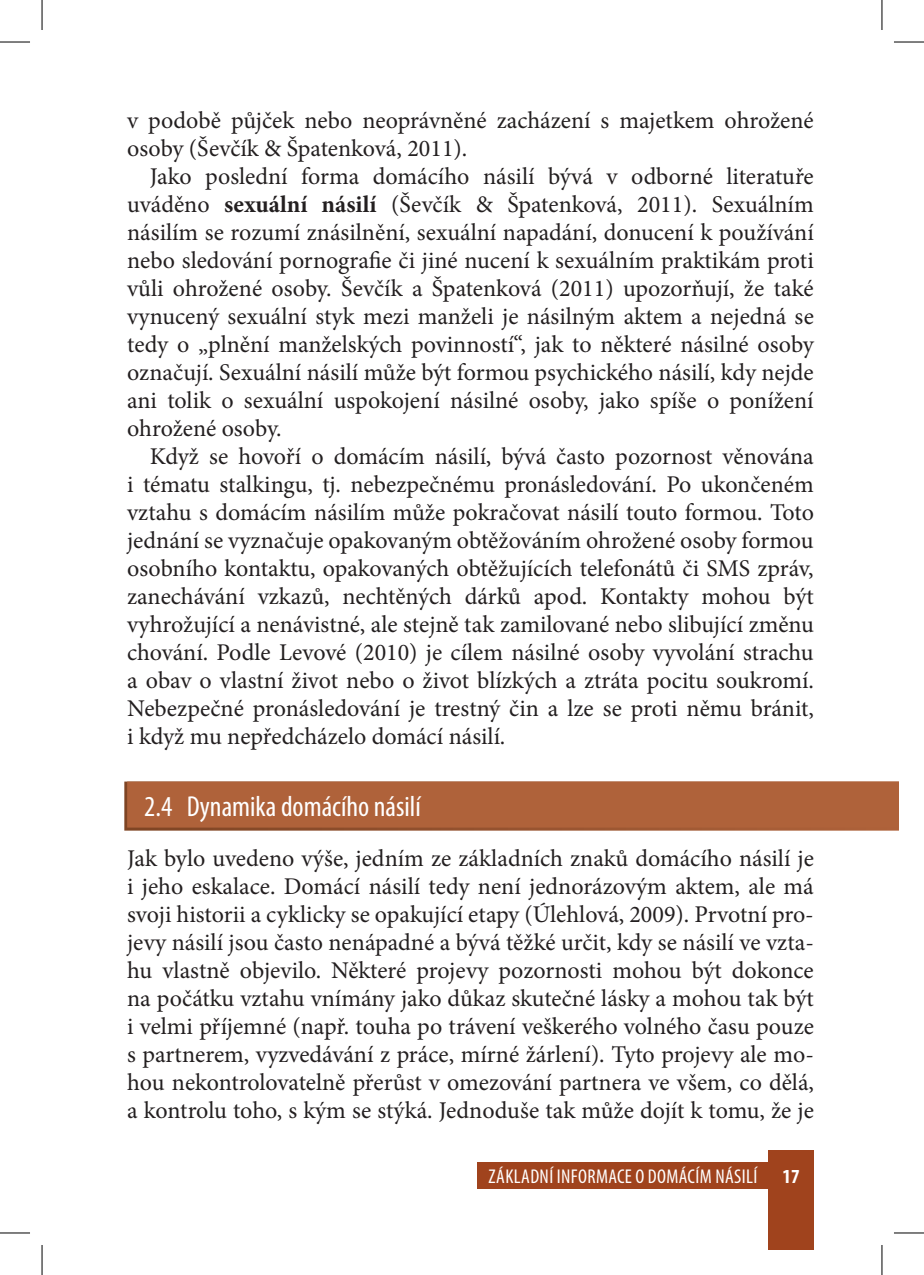
<style>
.page{position:relative;width:924px;height:1275px;background:#fff}
.page>*{position:absolute;margin:0;border:0;box-sizing:border-box;transform-origin:0 0}
.t1{font:condensed 29px "Myriad Pro";color:#fff}
.t2{font:24px/28px "Minion Pro";color:#231f20;text-align:justify}
.t3{font:condensed 20px "Myriad Pro";letter-spacing:.02em;color:#fff}
.t4{font:700 condensed 20px "Myriad Pro";color:#fff}
.s1{font-weight:700}
</style>
<div class="page">
<div style="left:768px;top:1150px;width:45px;height:100px;background:#a0431d"></div>
<svg style="left:124px;top:781px;width:774px;height:49px;background:#9a5632"></svg>
<div style="left:127px;top:781px;width:771px;height:46px;background:#af623a"></div>
<div style="left:477px;top:1162px;width:291px;height:26px;background:#a0431d"></div>
<hr style="left:0;top:42px;width:30px;height:1px;background:#000">
<hr style="left:893px;top:42px;width:30px;height:1px;background:#000">
<hr style="left:0;top:1232px;width:30px;height:1px;background:#000">
<hr style="left:893px;top:1232px;width:30px;height:1px;background:#000">
<hr style="left:42px;top:0;width:1px;height:30px;background:#000">
<hr style="left:42px;top:1245px;width:1px;height:30px;background:#000">
<hr style="left:881px;top:0;width:1px;height:30px;background:#000">
<hr style="left:881px;top:1245px;width:1px;height:30px;background:#000">
<p class="t2" style="left:127px;top:108px;width:687px">v podobě půjček nebo neoprávněné zacházení s majetkem ohrožené osoby (Ševčík &amp; Špatenková, 2011).</p>
<p class="t2" style="left:127px;top:164px;width:688px;text-indent:23px">Jako poslední forma domácího násilí bývá v odborné literatuře uváděno <span class="s1">sexuální násilí</span> (Ševčík &amp; Špatenková, 2011). Sexuálním násilím se rozumí znásilnění, sexuální napadání, donucení k používání nebo sledování pornografie či jiné nucení k sexuálním praktikám proti vůli ohrožené osoby. Ševčík a Špatenková (2011) upozorňují, že také vynucený sexuální styk mezi manželi je násilným aktem a nejedná se tedy o „plnění manželských povinností“, jak to některé násilné osoby označují. Sexuální násilí může být formou psychického násilí, kdy nejde ani tolik o sexuální uspokojení násilné osoby, jako spíše o ponížení ohrožené osoby.</p>
<p class="t2" style="left:127px;top:444px;width:688px;text-indent:23px">Když se hovoří o domácím násilí, bývá často pozornost věnována i tématu stalkingu, tj. nebezpečnému pronásledování. Po ukončeném vztahu s domácím násilím může pokračovat násilí touto formou. Toto jednání se vyznačuje opakovaným obtěžováním ohrožené osoby formou osobního kontaktu, opakovaných obtěžujících telefonátů či SMS zpráv, zanechávání vzkazů, nechtěných dárků apod. Kontakty mohou být vyhrožující a nenávistné, ale stejně tak zamilované nebo slibující změnu chování. Podle Levové (2010) je cílem násilné osoby vyvolání strachu a obav o vlastní život nebo o život blízkých a ztráta pocitu soukromí.<br>Nebezpečné pronásledování je trestný čin a lze se proti němu bránit, i když mu nepředcházelo domácí násilí.</p>
<p class="t1" style="left:144px;top:795px;width:278px">2.4 Dynamika domácího násilí</p>
<p class="t2" style="left:127px;top:846px;width:688px">Jak bylo uvedeno výše, jedním ze základních znaků domácího násilí je i jeho eskalace. Domácí násilí tedy není jednorázovým aktem, ale má svoji historii a cyklicky se opakující etapy (Úlehlová, 2009). Prvotní pro&shy;jevy násilí jsou často nenápadné a bývá těžké určit, kdy se násilí ve vzta&shy;hu vlastně objevilo. Některé projevy pozornosti mohou být dokonce na počátku vztahu vnímány jako důkaz skutečné lásky a mohou tak být i velmi příjemné (např. touha po trávení veškerého volného času pouze s partnerem, vyzvedávání z práce, mírné žárlení). Tyto projevy ale mo&shy;hou nekontrolovatelně přerůst v omezování partnera ve všem, co dělá, a kontrolu toho, s kým se stýká. Jednoduše tak může dojít k tomu, že je</p>
<p class="t3" style="left:488px;top:1169px;width:270px">ZÁKLADNÍ INFORMACE O DOMÁCÍM NÁSILÍ</p>
<p class="t4" style="left:782px;top:1169px;width:19px">17</p>
</div>
